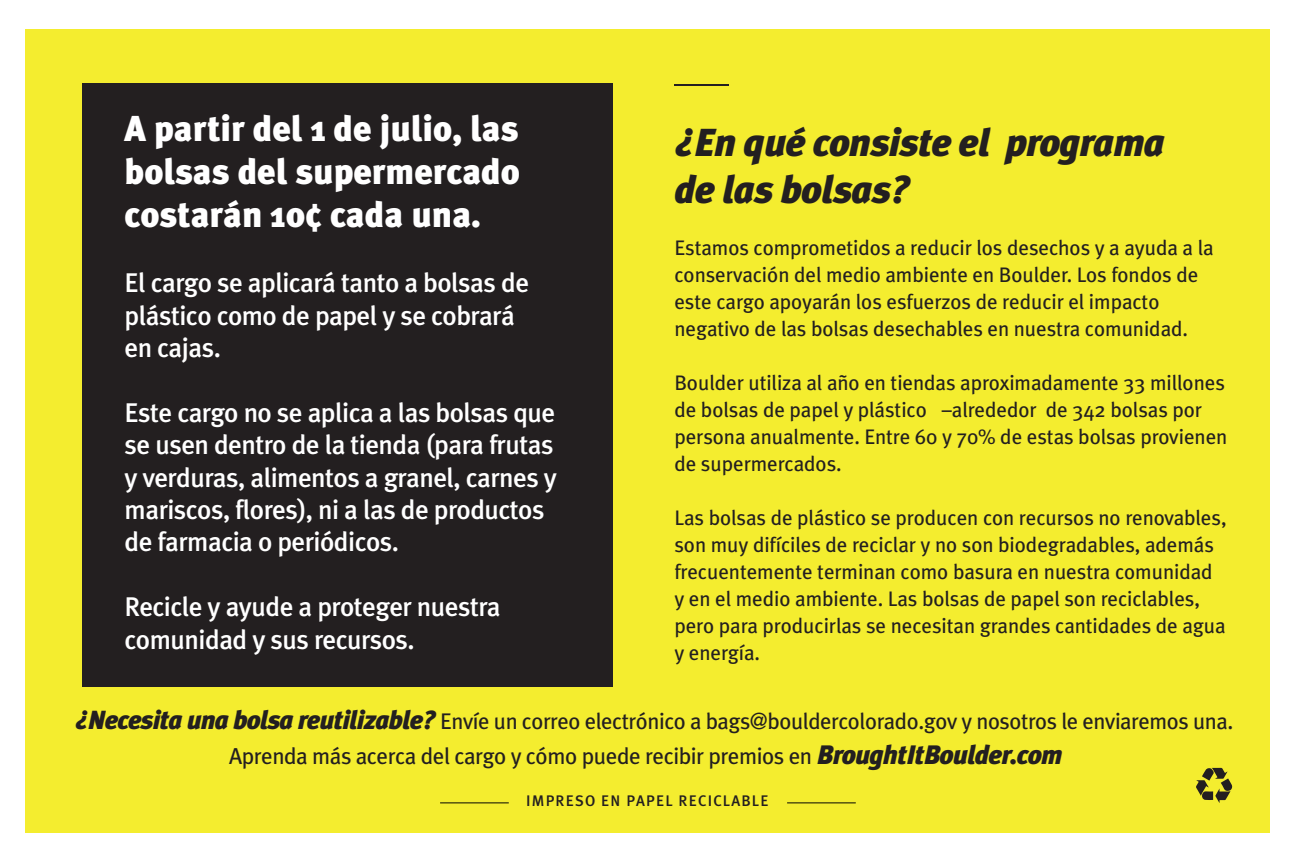
<style>
.page{position:relative;width:1296px;height:864px;background:#fff}
.page>*{position:absolute;margin:0;border:0;box-sizing:border-box;transform-origin:0 0}
.t1{font:italic 900 39px/46.8px "Meta Plus";letter-spacing:-.02em;color:#231f20}
.t2{font:900 36px/43.2px "Meta Plus";color:#fff;text-align:justify}
.t3{font:500 27px/32.4px "Meta Plus";letter-spacing:-.02em;color:#fff}
.t4{font:23.1px "Meta Plus";letter-spacing:-.02em;color:#231f20}
.t5{font:22.5px "Meta Plus";letter-spacing:-.02em;color:#231f20}
.t6{font:21px/27px "Meta Plus";letter-spacing:-.005em;color:#231f20}
.t7{font:15.3px "Meta Plus Medium Caps";letter-spacing:.08em;color:#231f20}
.s1{font-weight:900;font-style:italic;font-size:26.1px}
.s2{font-weight:900;font-style:italic;font-size:26.7px}
</style>
<div class="page">
<div style="left:26px;top:29px;width:1244px;height:804px;background:#f4ed2f"></div>
<div style="left:82px;top:83px;width:531px;height:604px;background:#231f20"></div>
<svg style="left:1196px;top:768px;width:37px;height:35px"></svg>
<hr style="left:440px;top:802px;width:69px;height:1px;background:#040503">
<hr style="left:787px;top:802px;width:69px;height:1px;background:#040503">
<hr style="left:674px;top:84px;width:55px;height:2px;background:#231f20">
<h2 class="t2" style="left:125px;top:107px;width:397px">A partir del 1 de julio, las bolsas del supermercado costarán 10¢ cada una.</h2>
<p class="t3" style="left:125px;top:266px;width:406px">El cargo se aplicará tanto a bolsas de plástico como de papel y se cobrará en cajas.</p>
<p class="t3" style="left:125px;top:396px;width:434px">Este cargo no se aplica a las bolsas que se usen dentro de la tienda (para frutas y verduras, alimentos a granel, carnes y mariscos, flores), ni a las de productos de farmacia o periódicos.</p>
<p class="t3" style="left:125px;top:590px;width:378px">Recicle y ayude a proteger nuestra comunidad y sus recursos.</p>
<h1 class="t1" style="left:674px;top:120px;width:492px">¿En qué consiste el programa de las bolsas?</h1>
<p class="t6" style="left:674px;top:234px;width:541px">Estamos comprometidos a reducir los desechos y a ayuda a la conservación del medio ambiente en Boulder. Los fondos de este cargo apoyarán los esfuerzos de reducir el impacto negativo de las bolsas desechables en nuestra comunidad.</p>
<p class="t6" style="left:674px;top:369px;width:555px">Boulder utiliza al año en tiendas aproximadamente 33 millones de bolsas de papel y plástico –alrededor de 342 bolsas por persona anualmente. Entre 60 y 70% de estas bolsas provienen de supermercados.</p>
<p class="t6" style="left:674px;top:504px;width:554px">Las bolsas de plástico se producen con recursos no renovables, son muy difíciles de reciclar y no son biodegradables, además frecuentemente terminan como basura en nuestra comunidad y en el medio ambiente. Las bolsas de papel son reciclables, pero para producirlas se necesitan grandes cantidades de agua y energía.</p>
<p class="t5" style="left:75px;top:708px;width:1160px"><span class="s1">¿Necesita una bolsa reutilizable?</span> Envíe un correo electrónico a bags@bouldercolorado.gov y nosotros le enviaremos una.</p>
<p class="t4" style="left:229px;top:743px;width:835px">Aprenda más acerca del cargo y cómo puede recibir premios en <span class="s2">BroughtItBoulder.com</span></p>
<p class="t7" style="left:526px;top:791px;width:244px">IMPRESO EN PAPEL RECICLABLE</p>
</div>
